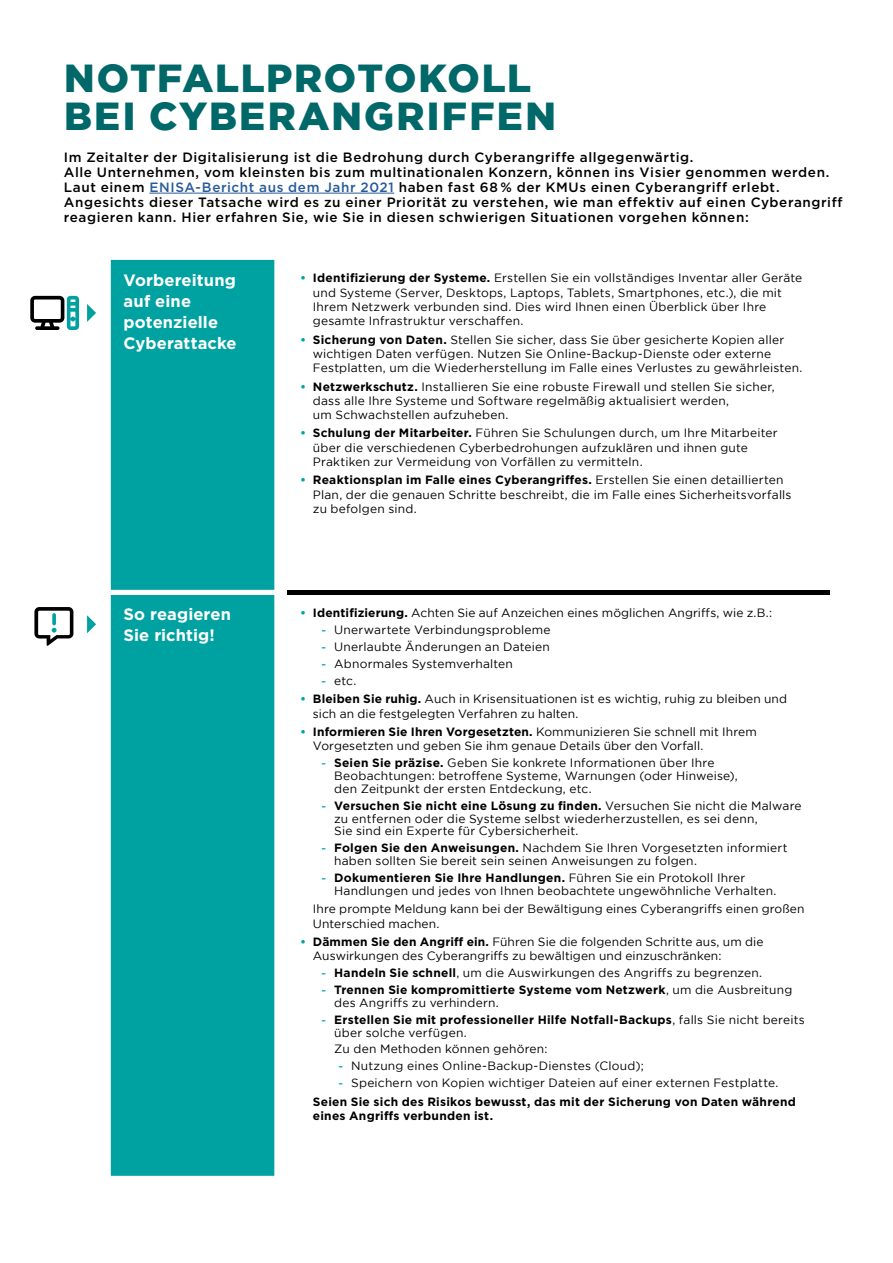
<style>
.page{position:relative;width:893px;height:1263px;background:#fff}
.page>*{position:absolute;margin:0;border:0;box-sizing:border-box;transform-origin:0 0}
.t1{font:900 39px/37.5px "Gotham";letter-spacing:.05em;color:#006868}
.t2{font:700 16.5px/21px "Gotham";letter-spacing:.005em;color:#fff}
.t3{font:500 13.5px/15px "Gotham";letter-spacing:.045em;color:#000}
.t4{font:12px/14.2px "Gotham";letter-spacing:.015em;color:#000}
.t5{font:700 12px/12.8px "Gotham";letter-spacing:.02em;color:#000}
.s1{color:#275b9b}
.s2{font-weight:700;color:#00a2a1}
.s3{font-weight:700}
.s4{font-family:"DIN Next LT Pro";font-weight:500;color:#00a2a1}
.s5{font-weight:400}
</style>
<div class="page">
<hr style="left:149px;top:193px;width:245px;height:1px;background:#275b9b">
<svg style="left:87px;top:615px;width:9px;height:18px"></svg>
<svg style="left:87px;top:304px;width:9px;height:18px"></svg>
<div style="left:111px;top:260px;width:163px;height:916px;background:#00a2a1"></div>
<hr style="left:111px;top:590px;width:163px;height:4px;background:#fff">
<hr style="left:287px;top:590px;width:542px;height:4px;background:#000">
<svg style="left:30px;top:296px;width:49px;height:34px"></svg>
<svg style="left:34px;top:607px;width:39px;height:39px"></svg>
<h1 class="t1" style="left:64px;top:59px;width:493px">NOTFALLPROTOKOLL<br>BEI CYBERANGRIFFEN</h1>
<p class="t3" style="left:64px;top:149px;width:780px">Im Zeitalter der Digitalisierung ist die Bedrohung durch Cyberangriffe allgegenwärtig.<br>Alle Unternehmen, vom kleinsten bis zum multinationalen Konzern, können ins Visier genommen werden.<br>Laut einem <span class="s1">ENISA-Bericht aus dem Jahr 2021</span> haben fast 68 % der KMUs einen Cyberangriff erlebt.<br>Angesichts dieser Tatsache wird es zu einer Priorität zu verstehen, wie man effektiv auf einen Cyberangriff reagieren kann. Hier erfahren Sie, wie Sie in diesen schwierigen Situationen vorgehen können:</p>
<h2 class="t2" style="left:124px;top:269px;width:115px">Vorbereitung auf eine potenzielle<br>Cyberattacke</h2>
<p class="t4" style="left:313px;top:271px;width:491px;text-indent:-13px"><span class="s2">•</span> <span class="s3">Identifizierung der Systeme.</span> Erstellen Sie ein vollständiges Inventar aller Geräte und Systeme (Server, Desktops, Laptops, Tablets, Smartphones, etc.), die mit Ihrem Netzwerk verbunden sind. Dies wird Ihnen einen Überblick über Ihre gesamte Infrastruktur verschaffen.</p>
<p class="t4" style="left:313px;top:332px;width:491px;text-indent:-13px"><span class="s2">•</span> <span class="s3">Sicherung von Daten.</span> Stellen Sie sicher, dass Sie über gesicherte Kopien aller wichtigen Daten verfügen. Nutzen Sie Online-Backup-Dienste oder externe<br>Festplatten, um die Wiederherstellung im Falle eines Verlustes zu gewährleisten.</p>
<p class="t4" style="left:313px;top:379px;width:463px;text-indent:-13px"><span class="s2">•</span> <span class="s3">Netzwerkschutz.</span> Installieren Sie eine robuste Firewall und stellen Sie sicher, dass alle Ihre Systeme und Software regelmäßig aktualisiert werden,<br>um Schwachstellen aufzuheben.</p>
<p class="t4" style="left:313px;top:426px;width:466px;text-indent:-13px"><span class="s2">•</span> <span class="s3">Schulung der Mitarbeiter.</span> Führen Sie Schulungen durch, um Ihre Mitarbeiter über die verschiedenen Cyberbedrohungen aufzuklären und ihnen gute<br>Praktiken zur Vermeidung von Vorfällen zu vermitteln.</p>
<p class="t4" style="left:313px;top:473px;width:480px;text-indent:-13px"><span class="s2">•</span> <span class="s3">Reaktionsplan im Falle eines Cyberangriffes.</span> Erstellen Sie einen detaillierten<br>Plan, der die genauen Schritte beschreibt, die im Falle eines Sicherheitsvorfalls zu befolgen sind.</p>
<h2 class="t2" style="left:124px;top:604px;width:109px">So reagieren<br>Sie richtig!</h2>
<p class="t4" style="left:300px;top:605px;width:473px"><span class="s2">•</span> <span class="s3">Identifizierung.</span> Achten Sie auf Anzeichen eines möglichen Angriffs, wie z.B.:</p>
<p class="t4" style="left:321px;top:622px;width:231px"><span class="s4">-</span> Unerwartete Verbindungsprobleme</p>
<p class="t4" style="left:321px;top:639px;width:230px"><span class="s4">-</span> Unerlaubte Änderungen an Dateien</p>
<p class="t4" style="left:321px;top:656px;width:193px"><span class="s4">-</span> Abnormales Systemverhalten</p>
<p class="t4" style="left:321px;top:673px;width:36px"><span class="s4">-</span> etc.</p>
<p class="t4" style="left:313px;top:692px;width:476px;text-indent:-13px"><span class="s2">•</span> <span class="s3">Bleiben Sie ruhig.</span> Auch in Krisensituationen ist es wichtig, ruhig zu bleiben und sich an die festgelegten Verfahren zu halten.</p>
<p class="t4" style="left:313px;top:724px;width:445px;text-indent:-13px"><span class="s2">•</span> <span class="s3">Informieren Sie Ihren Vorgesetzten.</span> Kommunizieren Sie schnell mit Ihrem<br>Vorgesetzten und geben Sie ihm genaue Details über den Vorfall.</p>
<p class="t4" style="left:334px;top:756px;width:405px;line-height:12.8px;text-indent:-13px"><span class="s4">-</span> <span class="s3">Seien Sie präzise.</span> Geben Sie konkrete Informationen über Ihre<br>Beobachtungen: betroffene Systeme, Warnungen (oder Hinweise), den Zeitpunkt der ersten Entdeckung, etc.</p>
<p class="t4" style="left:334px;top:799px;width:469px;line-height:12.8px;text-indent:-13px"><span class="s4">-</span> <span class="s3">Versuchen Sie nicht eine Lösung zu finden.</span> Versuchen Sie nicht die Malware zu entfernen oder die Systeme selbst wiederherzustellen, es sei denn,<br>Sie sind ein Experte für Cybersicherheit.</p>
<p class="t4" style="left:334px;top:841px;width:455px;line-height:12.8px;text-indent:-13px"><span class="s4">-</span> <span class="s3">Folgen Sie den Anweisungen.</span> Nachdem Sie Ihren Vorgesetzten informiert haben sollten Sie bereit sein seinen Anweisungen zu folgen.</p>
<p class="t4" style="left:334px;top:871px;width:444px;line-height:12.8px;text-indent:-13px"><span class="s4">-</span> <span class="s3">Dokumentieren Sie Ihre Handlungen.</span> Führen Sie ein Protokoll Ihrer<br>Handlungen und jedes von Ihnen beobachtete ungewöhnliche Verhalten.</p>
<p class="t4" style="left:313px;top:902px;width:493px">Ihre prompte Meldung kann bei der Bewältigung eines Cyberangriffs einen großen<br>Unterschied machen.</p>
<p class="t4" style="left:313px;top:934px;width:452px;text-indent:-13px"><span class="s2">•</span> <span class="s3">Dämmen Sie den Angriff ein.</span> Führen Sie die folgenden Schritte aus, um die<br>Auswirkungen des Cyberangriffs zu bewältigen und einzuschränken:</p>
<p class="t4" style="left:321px;top:966px;width:442px"><span class="s4">-</span> <span class="s3">Handeln Sie schnell</span>, um die Auswirkungen des Angriffs zu begrenzen.</p>
<p class="t5" style="left:334px;top:984px;width:460px;text-indent:-13px"><span class="s4">-</span> Trennen Sie kompromittierte Systeme vom Netzwerk<span class="s5">, um die Ausbreitung des Angriffs zu verhindern.</span></p>
<p class="t5" style="left:334px;top:1013px;width:472px;text-indent:-13px"><span class="s4">-</span> Erstellen Sie mit professioneller Hilfe Notfall-Backups<span class="s5">, falls Sie nicht bereits über solche verfügen.</span></p>
<p class="t4" style="left:334px;top:1042px;width:215px">Zu den Methoden können gehören:</p>
<p class="t4" style="left:338px;top:1059px;width:307px"><span class="s4">-</span> Nutzung eines Online-Backup-Dienstes (Cloud);</p>
<p class="t5" style="left:313px;top:1074px;width:485px;line-height:18.5px;text-indent:26px"><span class="s4">-</span> <span class="s5">Speichern von Kopien wichtiger Dateien auf einer externen Festplatte.<br></span>Seien Sie sich des Risikos bewusst, das mit der Sicherung von Daten während</p>
<p class="t5" style="left:313px;top:1109px;width:182px">eines Angriffs verbunden ist.</p>
</div>
